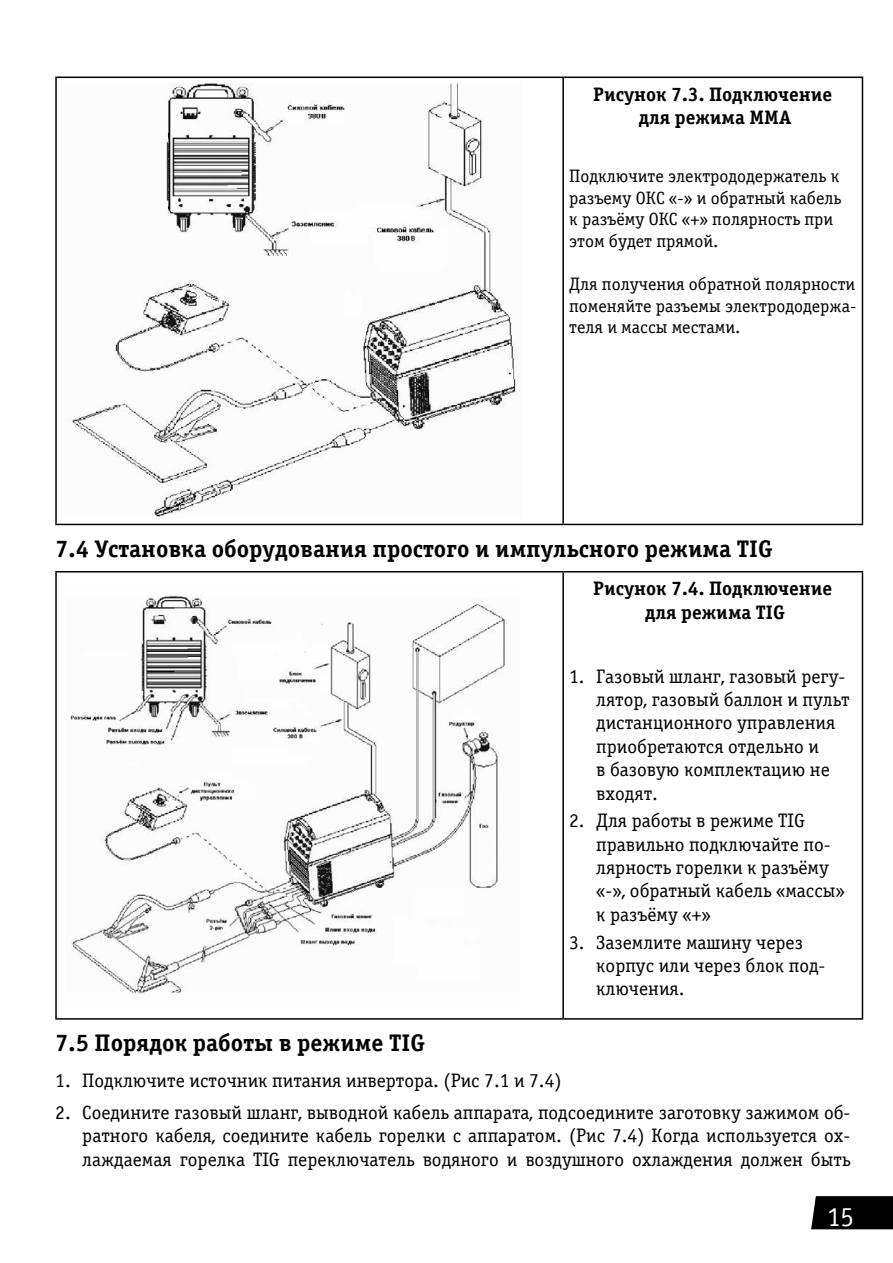
<style>
.page{position:relative;width:893px;height:1263px;background:#fff}
.page>*{position:absolute;margin:0;border:0;box-sizing:border-box;transform-origin:0 0}
.t1{font:27px "Officina Serif CTT";color:#fff}
.t2{font:700 24px "Officina Serif CTT";color:#000}
.t3{font:19.5px/23.4px "Officina Serif CTT";color:#000}
.t4{font:700 19.5px/23.4px "Officina Serif CTT";color:#000;text-align:center}
.t5{font:18px/21.6px "Officina Serif CTT";color:#000}
</style>
<div class="page">
<div style="left:811px;top:1196px;width:82px;height:33px;background:#000"></div>
<hr style="left:55px;top:77px;width:508px;height:1px;background:#000">
<hr style="left:55px;top:78px;width:2px;height:446px;background:#000">
<hr style="left:563px;top:77px;width:300px;height:1px;background:#000">
<hr style="left:562px;top:78px;width:2px;height:446px;background:#000">
<hr style="left:862px;top:78px;width:1px;height:446px;background:#000">
<hr style="left:55px;top:524px;width:508px;height:1px;background:#000">
<hr style="left:563px;top:524px;width:300px;height:1px;background:#000">
<img style="left:70px;top:83px;width:448px;height:434px">
<hr style="left:55px;top:571px;width:508px;height:1px;background:#000">
<hr style="left:55px;top:572px;width:2px;height:446px;background:#000">
<hr style="left:563px;top:571px;width:300px;height:1px;background:#000">
<hr style="left:562px;top:572px;width:2px;height:446px;background:#000">
<hr style="left:862px;top:572px;width:1px;height:446px;background:#000">
<hr style="left:55px;top:1018px;width:508px;height:2px;background:#000">
<hr style="left:563px;top:1018px;width:300px;height:2px;background:#000">
<img style="left:70px;top:595px;width:437px;height:399px">
<p class="t4" style="left:593px;top:83px;width:241px">Рисунок 7.3. Подключение для режима ММА</p>
<p class="t5" style="left:569px;top:166px;width:274px">Подключите электрододержатель к разъему ОКС «-» и обратный кабель к разъёму ОКС «+» полярность при этом будет прямой.</p>
<p class="t5" style="left:569px;top:274px;width:289px;text-align:justify">Для получения обратной полярности поменяйте разъемы электрододержа&shy;теля и массы местами.</p>
<p class="t2" style="left:55px;top:535px;width:719px">7.4 Установка оборудования простого и импульсного режима TIG</p>
<p class="t4" style="left:593px;top:577px;width:241px">Рисунок 7.4. Подключение для режима TIG</p>
<p class="t3" style="left:596px;top:665px;width:255px;text-indent:-27px">1. Газовый шланг, газовый регу&shy;лятор, газовый баллон и пульт дистанционного управления приобретаются отдельно и<br>в базовую комплектацию не входят.</p>
<p class="t3" style="left:596px;top:809px;width:250px;text-indent:-27px">2. Для работы в режиме TIG правильно подключайте по&shy;лярность горелки к разъёму «-», обратный кабель «массы» к разъёму «+»</p>
<p class="t3" style="left:596px;top:931px;width:231px;text-indent:-27px">3. Заземлите машину через корпус или через блок под&shy;ключения.</p>
<p class="t2" style="left:55px;top:1029px;width:371px">7.5 Порядок работы в режиме TIG</p>
<p class="t3" style="left:55px;top:1069px;width:508px">1. Подключите источник питания инвертора. (Рис 7.1 и 7.4)</p>
<p class="t3" style="left:82px;top:1101px;width:770px;text-align:justify;text-indent:-27px">2. Соедините газовый шланг, выводной кабель аппарата, подсоедините заготовку зажимом об&shy;ратного кабеля, соедините кабель горелки с аппаратом. (Рис 7.4) Когда используется ох&shy;лаждаемая горелка TIG переключатель водяного и воздушного охлаждения должен быть</p>
<h1 class="t1" style="left:827px;top:1202px;width:28px">15</h1>
</div>
